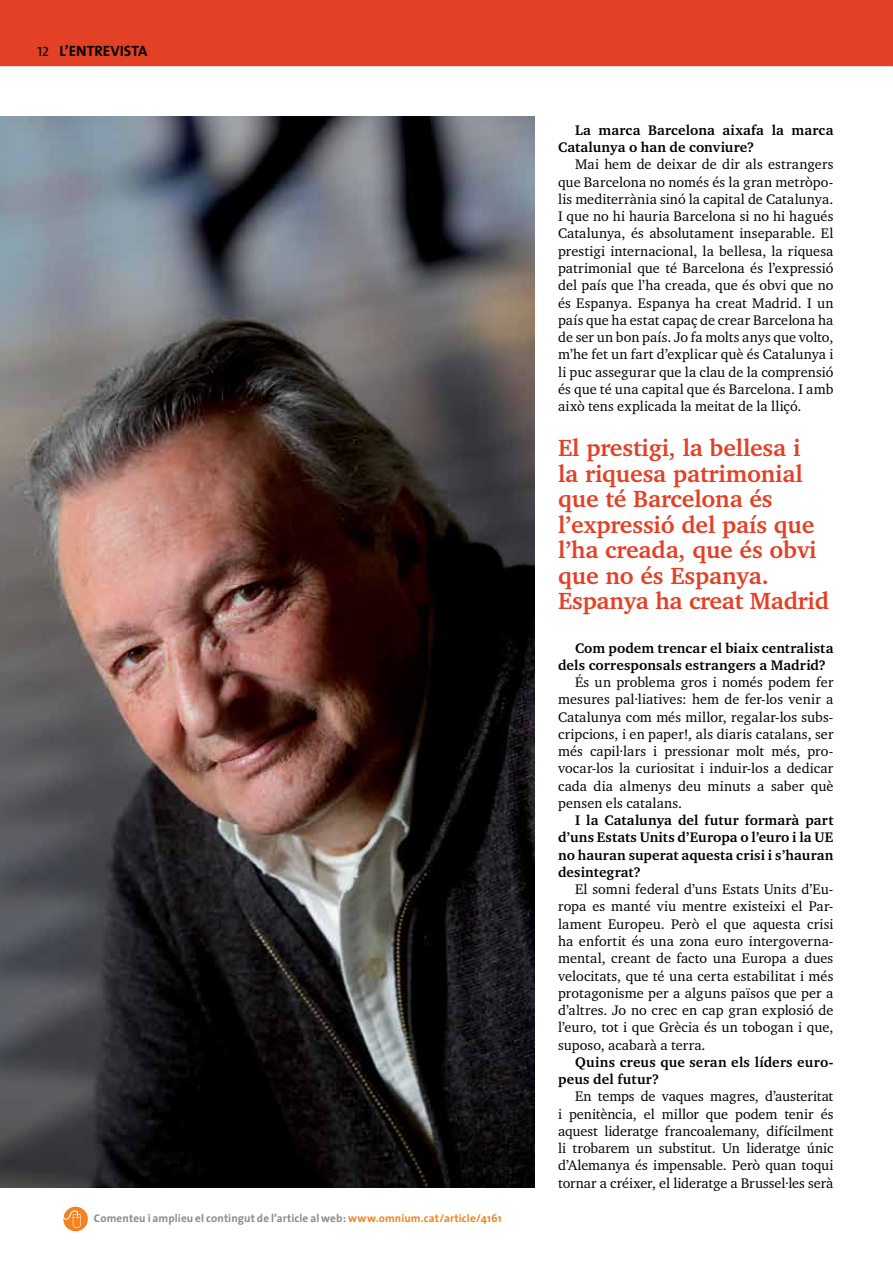
<style>
.page{position:relative;width:893px;height:1263px;background:#fff}
.page>*{position:absolute;margin:0;border:0;box-sizing:border-box;transform-origin:0 0}
.t1{font:700 24px/25.5px "Charter IT Cby BT";letter-spacing:-.005em;color:#e24126}
.t2{font:700 15px "The Sans";color:#000}
.t3{font:14.25px/17.2px "Charter IT Cby BT";letter-spacing:.005em;color:#000;text-align:justify}
.t4{font:700 14.25px/17.2px "Charter IT Cby BT";letter-spacing:.01em;color:#000}
.t5{font:13.5px "The Sans Caps";color:#000}
.t6{font:700 11.25px "The Sans";letter-spacing:.01em;color:#888d85}
.s1{color:#f58220}
</style>
<div class="page">
<div style="left:0;top:0;width:892px;height:66px;background:#e24126"></div>
<svg style="left:892px;top:0;width:1px;height:66px"></svg>
<img style="left:0;top:117px;width:534px;height:1070px">
<div style="left:63px;top:1207px;width:25px;height:24px;background:#f58220;border-radius:50%"></div>
<svg style="left:63px;top:1210px;width:18px;height:18px"></svg>
<p class="t5" style="left:37px;top:40px;width:13px">12</p>
<p class="t2" style="left:60px;top:38px;width:90px">L’ENTREVISTA</p>
<p class="t6" style="left:94px;top:1208px;width:409px">Comenteu i amplieu el contingut de l’article al web: <span class="s1">www.omnium.cat/article/4161</span></p>
<p class="t4" style="left:558px;top:121px;width:277px;text-indent:17px">La marca Barcelona aixafa la marca<br>Catalunya o han de conviure?</p>
<p class="t3" style="left:558px;top:156px;width:277px;text-indent:17px">Mai hem de deixar de dir als estrangers que Barcelona no només és la gran metròpo&shy;lis mediterrània sinó la capital de Catalunya.<br>I que no hi hauria Barcelona si no hi hagués Catalunya, és absolutament inseparable. El prestigi internacional, la bellesa, la riquesa patrimonial que té Barcelona és l’expressió del país que l’ha creada, que és obvi que no és Espanya. Espanya ha creat Madrid. I un país que ha estat capaç de crear Barcelona ha de ser un bon país. Jo fa molts anys que volto, m’he fet un fart d’explicar què és Catalunya i li puc assegurar que la clau de la comprensió és que té una capital que és Barcelona. I amb això tens explicada la meitat de la lliçó.</p>
<h1 class="t1" style="left:558px;top:435px;width:272px">El prestigi, la bellesa i<br>la riquesa patrimonial que té Barcelona és l’expressió del país que l’ha creada, que és obvi que no és Espanya.<br>Espanya ha creat Madrid</h1>
<p class="t4" style="left:558px;top:639px;width:277px;text-indent:17px">Com podem trencar el biaix centralista dels corresponsals estrangers a Madrid?</p>
<p class="t3" style="left:558px;top:673px;width:277px;text-indent:17px">És un problema gros i només podem fer mesures pal·liatives: hem de fer-los venir a Catalunya com més millor, regalar-los subs&shy;cripcions, i en paper!, als diaris catalans, ser més capil·lars i pressionar molt més, pro&shy;vocar-los la curiositat i induir-los a dedicar cada dia almenys deu minuts a saber què pensen els catalans.</p>
<p class="t4" style="left:558px;top:811px;width:277px;text-align:justify;text-indent:17px">I la Catalunya del futur formarà part d’uns Estats Units d’Europa o l’euro i la UE no hauran superat aquesta crisi i s’hauran desintegrat?</p>
<p class="t3" style="left:558px;top:880px;width:277px;text-indent:17px">El somni federal d’uns Estats Units d’Eu&shy;ropa es manté viu mentre existeixi el Par&shy;lament Europeu. Però el que aquesta crisi ha enfortit és una zona euro intergoverna&shy;mental, creant de facto una Europa a dues velocitats, que té una certa estabilitat i més protagonisme per a alguns països que per a d’altres. Jo no crec en cap gran explosió de l’euro, tot i que Grècia és un tobogan i que, suposo, acabarà a terra.</p>
<p class="t4" style="left:558px;top:1053px;width:277px;text-indent:17px">Quins creus que seran els líders euro&shy;peus del futur?</p>
<p class="t3" style="left:558px;top:1087px;width:277px;text-indent:17px">En temps de vaques magres, d’austeritat i penitència, el millor que podem tenir és aquest lideratge francoalemany, difícilment li trobarem un substitut. Un lideratge únic d’Alemanya és impensable. Però quan toqui tornar a créixer, el lideratge a Brussel·les serà</p>
</div>
